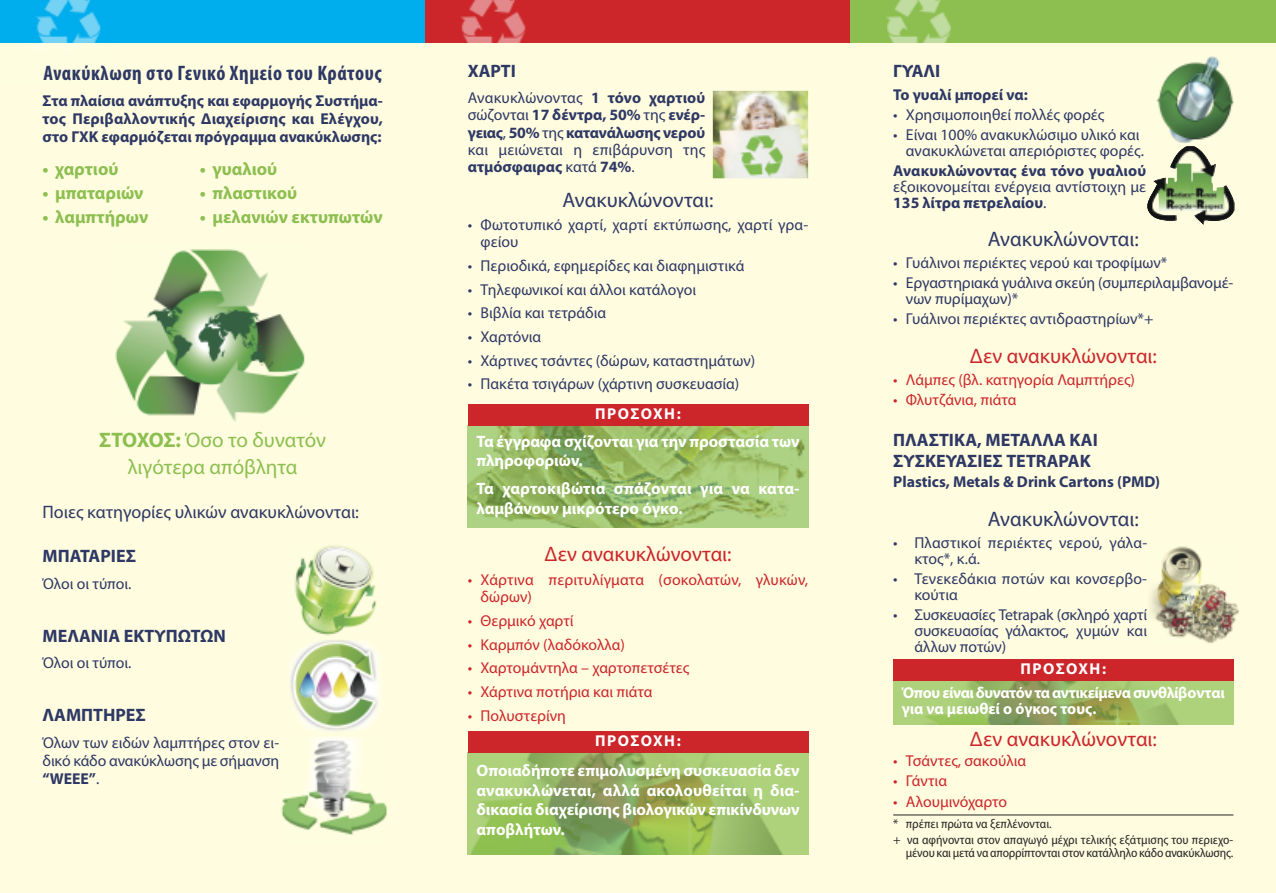
<style>
.page{position:relative;width:1276px;height:893px;background:#fffcdf}
.page>*{position:absolute;margin:0;border:0;box-sizing:border-box;transform-origin:0 0}
.t1{font:21px "Myriad Pro";color:#cc262b}
.t2{font:21px "Myriad Pro";color:#2d3865}
.t3{font:700 condensed 21px "Myriad Pro";letter-spacing:.025em;color:#2d3865}
.t4{font:21px/27px "Myriad Pro";color:#8cbf50;text-align:center}
.t5{font:700 18px/21px "Myriad Pro";color:#2d3865}
.t6{font:700 18px "Myriad Pro";color:#8cbf50}
.t7{font:18px "Myriad Pro";color:#2d3865}
.t8{font:700 16.5px/19.5px "Myriad Pro";letter-spacing:-.005em;color:#fff}
.t9{font:15.75px/15.9px "Myriad Pro";color:#2d3865}
.t10{font:700 15.75px/17.2px "Myriad Pro";color:#2d3865;text-align:justify}
.t11{font:15.75px/17.2px "Myriad Pro";color:#cc262b}
.t12{font:700 15.75px/15.9px "Myriad Pro";letter-spacing:-.005em;color:#fff}
.t13{font:700 15.75px "Myriad Pro";letter-spacing:.09em;color:#fff}
.t14{font:semi-condensed 12.75px/15.6px "Myriad Pro";letter-spacing:-.005em;color:#272627}
.s1{font-weight:400}
.s2{font-weight:700}
</style>
<div class="page">
<img style="left:468px;top:425px;width:340px;height:102px">
<img style="left:893px;top:680px;width:340px;height:45px">
<img style="left:468px;top:753px;width:340px;height:102px">
<div style="left:468px;top:404px;width:340px;height:21px;background:#cc262b"></div>
<div style="left:0;top:0;width:425px;height:43px;background:#00aded"></div>
<img style="left:36px;top:0;width:65px;height:42px">
<div style="left:425px;top:0;width:425px;height:43px;background:#cc262b"></div>
<img style="left:461px;top:0;width:65px;height:42px">
<div style="left:850px;top:0;width:426px;height:43px;background:#8cbf50"></div>
<img style="left:886px;top:0;width:65px;height:42px">
<img style="left:115px;top:249px;width:190px;height:173px">
<img style="left:289px;top:545px;width:91px;height:186px">
<img style="left:281px;top:737px;width:106px;height:98px">
<img style="left:713px;top:91px;width:95px;height:87px">
<img style="left:1156px;top:56px;width:77px;height:87px">
<img style="left:1147px;top:146px;width:87px;height:79px">
<img style="left:1151px;top:546px;width:88px;height:97px">
<div style="left:468px;top:731px;width:340px;height:22px;background:#cc262b"></div>
<div style="left:893px;top:659px;width:340px;height:21px;background:#cc262b"></div>
<hr style="left:893px;top:815px;width:340px;height:1px;background:#272627">
<h1 class="t3" style="left:43px;top:65px;width:340px">Ανακύκλωση στο Γενικό Χημείο του Κράτους</h1>
<p class="t10" style="left:43px;top:93px;width:342px;line-height:18px">Στα πλαίσια ανάπτυξης και εφαρμογής Συστήμα&shy;τος Περιβαλλοντικής Διαχείρισης και Ελέγχου, στο ΓXΚ εφαρμόζεται πρόγραμμα ανακύκλωσης:</p>
<p class="t6" style="left:43px;top:162px;width:77px">• χαρτιού</p>
<p class="t6" style="left:200px;top:162px;width:79px">• γυαλιού</p>
<p class="t6" style="left:43px;top:186px;width:102px">• μπαταριών</p>
<p class="t6" style="left:200px;top:186px;width:99px">• πλαστικού</p>
<p class="t6" style="left:43px;top:210px;width:107px">• λαμπτήρων</p>
<p class="t6" style="left:200px;top:210px;width:184px">• μελανιών εκτυπωτών</p>
<p class="t5" style="left:468px;top:62px;width:50px">ΧΑΡΤΙ</p>
<p class="t10" style="left:468px;top:90px;width:239px"><span class="s1">Ανακυκλώνοντας</span> 1 τόνο χαρτιού <span class="s1">σώζονται</span> 17 δέντρα, 50% <span class="s1">της</span> ενέρ&shy;γειας<span class="s1">,</span> 50% <span class="s1">της</span> κατανάλωσης νερού <span class="s1">και μειώνεται η επιβάρυνση της </span>ατμόσφαιρας <span class="s1">κατά</span> 74%<span class="s1">.</span></p>
<h1 class="t2" style="left:562px;top:192px;width:152px">Ανακυκλώνονται:</h1>
<p class="t9" style="left:480px;top:218px;width:329px;line-height:17.2px;text-indent:-13px">• Φωτοτυπικό χαρτί, χαρτί εκτύπωσης, χαρτί γρα&shy;φείου</p>
<p class="t9" style="left:468px;top:259px;width:278px">• Περιοδικά, εφημερίδες και διαφημιστικά</p>
<p class="t9" style="left:468px;top:283px;width:230px">• Τηλεφωνικοί και άλλοι κατάλογοι</p>
<p class="t9" style="left:468px;top:306px;width:140px">• Βιβλία και τετράδια</p>
<p class="t9" style="left:468px;top:330px;width:75px">• Χαρτόνια</p>
<p class="t9" style="left:468px;top:354px;width:289px">• Χάρτινες τσάντες (δώρων, καταστημάτων)</p>
<p class="t9" style="left:468px;top:377px;width:273px">• Πακέτα τσιγάρων (χάρτινη συσκευασία)</p>
<p class="t13" style="left:595px;top:407px;width:87px">ΠΡΟΣΟΧΗ:</p>
<h1 class="t4" style="left:99px;top:428px;width:228px"><span class="s2">ΣΤΟΧΟΣ:</span> Όσο το δυνατόν λιγότερα απόβλητα</h1>
<p class="t7" style="left:43px;top:505px;width:318px">Ποιες κατηγορίες υλικών ανακυκλώνονται:</p>
<p class="t5" style="left:43px;top:547px;width:95px">ΜΠΑΤΑΡΙΕΣ</p>
<p class="t9" style="left:43px;top:577px;width:91px">Όλοι οι τύποι.</p>
<p class="t8" style="left:476px;top:433px;width:325px">Τα έγγραφα σχίζονται για την προστασία των πληροφοριών.</p>
<p class="t8" style="left:476px;top:480px;width:325px">Τα χαρτοκιβώτια σπάζονται για να κατα&shy;λαμβάνουν μικρότερο όγκο.</p>
<h1 class="t1" style="left:544px;top:547px;width:189px">Δεν ανακυκλώνονται:</h1>
<p class="t11" style="left:480px;top:572px;width:329px;text-indent:-13px">• Χάρτινα περιτυλίγματα (σοκολατών, γλυκών, δώρων)</p>
<p class="t11" style="left:468px;top:613px;width:107px">• Θερμικό χαρτί</p>
<p class="t11" style="left:468px;top:637px;width:159px">• Καρμπόν (λαδόκολλα)</p>
<p class="t11" style="left:468px;top:661px;width:223px">• Χαρτομάντηλα – χαρτοπετσέτες</p>
<p class="t11" style="left:468px;top:684px;width:186px">• Χάρτινα ποτήρια και πιάτα</p>
<p class="t11" style="left:468px;top:708px;width:100px">• Πολυστερίνη</p>
<p class="t5" style="left:43px;top:626px;width:185px">ΜΕΛΑΝΙΑ ΕΚΤΥΠΩΤΩΝ</p>
<p class="t9" style="left:43px;top:656px;width:91px">Όλοι οι τύποι.</p>
<p class="t5" style="left:43px;top:706px;width:105px">ΛΑΜΠΤΗΡΕΣ</p>
<p class="t9" style="left:43px;top:735px;width:238px;line-height:18px;text-align:justify">Όλων των ειδών λαμπτήρες στον ει&shy;δικό κάδο ανακύκλωσης με σήμανση <span class="s2">“WEEE”</span>.</p>
<p class="t13" style="left:595px;top:735px;width:87px">ΠΡΟΣΟΧΗ:</p>
<p class="t8" style="left:476px;top:762px;width:325px;text-align:justify">Οποιαδήποτε επιμολυσμένη συσκευασία δεν ανακυκλώνεται, αλλά ακολουθείται η δια&shy;δικασία διαχείρισης βιολογικών επικίνδυνων αποβλήτων.</p>
<p class="t5" style="left:893px;top:62px;width:49px">ΓΥΑΛΙ</p>
<p class="t10" style="left:893px;top:87px;width:136px">Το γυαλί μπορεί να:</p>
<p class="t9" style="left:893px;top:108px;width:213px">• Χρησιμοποιηθεί πολλές φορές</p>
<p class="t9" style="left:893px;top:128px;width:252px;text-align:right">• Είναι 100% ανακυκλώσιμο υλικό και ανακυκλώνεται απεριόριστες φορές.</p>
<p class="t10" style="left:893px;top:163px;width:254px">Ανακυκλώνοντας ένα τόνο γυαλιού</p>
<p class="t9" style="left:893px;top:180px;width:254px">εξοικονομείται ενέργεια αντίστοιχη με<br><span class="s2">135 λίτρα πετρελαίου</span>.</p>
<h1 class="t2" style="left:988px;top:231px;width:152px">Ανακυκλώνονται:</h1>
<p class="t9" style="left:893px;top:256px;width:276px">• Γυάλινοι περιέκτες νερού και τροφίμων*</p>
<p class="t9" style="left:906px;top:276px;width:329px;text-indent:-13px">• Εργαστηριακά γυάλινα σκεύη (συμπεριλαμβανομέ&shy;νων πυρίμαχων)*</p>
<p class="t9" style="left:893px;top:312px;width:262px">• Γυάλινοι περιέκτες αντιδραστηρίων*+</p>
<h1 class="t1" style="left:969px;top:348px;width:189px">Δεν ανακυκλώνονται:</h1>
<p class="t11" style="left:893px;top:372px;width:243px">• Λάμπες (βλ. κατηγορία Λαμπτήρες)</p>
<p class="t11" style="left:893px;top:392px;width:125px">• Φλυτζάνια, πιάτα</p>
<p class="t5" style="left:893px;top:431px;width:206px">ΠΛΑΣΤΙΚΑ, ΜΕΤΑΛΛΑ ΚΑΙ<br>ΣΥΣΚΕΥΑΣΙΕΣ TETRAPAK</p>
<p class="t10" style="left:893px;top:475px;width:268px">Plastics, Metals &amp; Drink Cartons (PMD)</p>
<h1 class="t2" style="left:988px;top:511px;width:152px">Ανακυκλώνονται:</h1>
<p class="t9" style="left:914px;top:536px;width:234px;text-indent:-21px">• Πλαστικοί περιέκτες νερού, γάλα&shy;κτος*, κ.ά.</p>
<p class="t9" style="left:914px;top:572px;width:234px;text-indent:-21px">• Τενεκεδάκια ποτών και κονσερβο&shy;κούτια</p>
<p class="t9" style="left:914px;top:608px;width:234px;text-align:justify;text-indent:-21px">• Συσκευασίες Tetrapak (σκληρό χαρτί συσκευασίας γάλακτος, χυμών και άλλων ποτών)</p>
<p class="t12" style="left:901px;top:686px;width:325px">Όπουείναιδυνατόντααντικείμενασυνθλίβονται για να μειωθεί ο όγκος τους.</p>
<h1 class="t1" style="left:969px;top:731px;width:189px">Δεν ανακυκλώνονται:</h1>
<p class="t11" style="left:893px;top:754px;width:134px">• Τσάντες, σακούλια</p>
<p class="t11" style="left:893px;top:774px;width:55px">• Γάντια</p>
<p class="t11" style="left:893px;top:794px;width:116px">• Αλουμινόχαρτο</p>
<p class="t14" style="left:893px;top:817px;width:342px">* πρέπει πρώτα να ξεπλένονται.<br>+ να αφήνονται στον απαγωγό μέχρι τελικής εξάτμισης του περιεχο-</p>
<p class="t14" style="left:906px;top:846px;width:329px">μένου και μετά να απορρίπτονται στον κατάλληλο κάδο ανακύκλωσης.</p>
<p class="t13" style="left:1020px;top:662px;width:87px">ΠΡΟΣΟΧΗ:</p>
</div>
